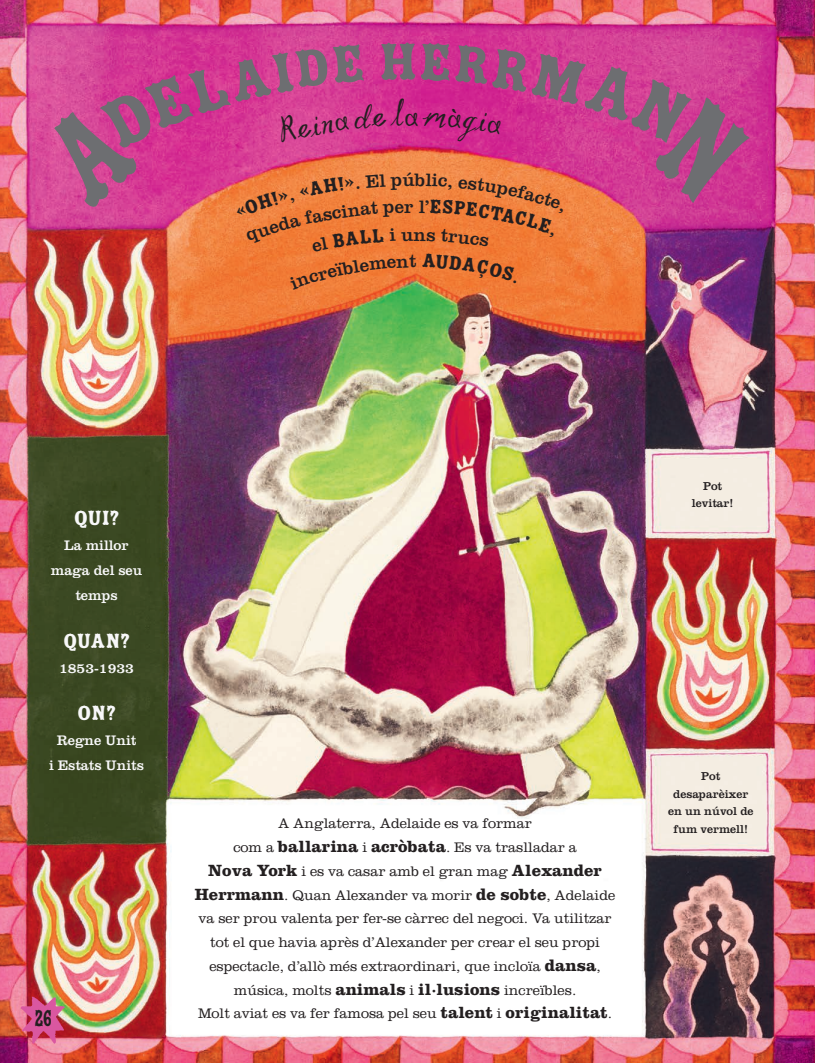
<style>
.page{position:relative;width:815px;height:1063px;background:#fff}
.page>*{position:absolute;margin:0;border:0;box-sizing:border-box;transform-origin:0 0}
.t1{font:26.25px "Magic";color:#231f20}
.t2{font:25px "Zebrawood Fill";color:#231f20;scale:.67 1}
.t3{font:22.5px "Zebrawood Fill";letter-spacing:-.01em;color:#f8f8f9}
.t4{font:18.75px "Clarendon";color:#231f20}
.t5{font:300 14.38px/23.8px "Clarendon";color:#231f20;text-align:center}
.t6{font:14.38px/25px "Clarendon";color:#f8f8f9;text-align:center}
.t7{font:11.88px/17.5px "Clarendon";color:#231f20;text-align:center}
.s1{font-weight:700;font-size:16.88px}
</style>
<div class="page">
<img style="left:0;top:0;width:815px;height:1063px">
<img style="left:0;top:985px;width:78px;height:78px">
<img style="left:814px;top:931px;width:1px;height:33px">
<img style="left:26px;top:434px;width:144px;height:413px">
<svg style="left:38px;top:42px;width:714px;height:247px;background:#d95174"></svg>
<h1 class="t1" style="left:405px;top:101px;width:15px">a</h1>
<h3 class="t4" style="left:404px;top:195px;width:11px">r</h3>
<h3 class="t4" style="left:414px;top:223px;width:14px">n</h3>
<h3 class="t4" style="left:409px;top:250px;width:9px">t</h3>
<h3 class="t3" style="left:74px;top:506px;width:47px">QUI?</h3>
<p class="t6" style="left:51px;top:533px;width:93px">La millor maga del seu temps</p>
<h3 class="t3" style="left:63px;top:629px;width:68px">QUAN?</h3>
<p class="t6" style="left:59px;top:655px;width:77px">1853-1933</p>
<h3 class="t3" style="left:77px;top:701px;width:40px">ON?</h3>
<p class="t6" style="left:49px;top:728px;width:96px">Regne Unit<br>i Estats Units</p>
<h2 class="t2" style="left:34px;top:1005px;width:28px">26</h2>
<p class="t5" style="left:195px;top:811px;width:422px">A Anglaterra, Adelaide es va formar<br>com a <span class="s1">ballarina</span> i <span class="s1">acròbata</span>. Es va traslladar a<br><span class="s1">Nova York</span> i es va casar amb el gran mag <span class="s1">Alexander Herrmann</span>. Quan Alexander va morir <span class="s1">de sobte</span>, Adelaide va ser prou valenta per fer-se càrrec del negoci. Va utilitzar tot el que havia après d’Alexander per crear el seu propi espectacle, d’allò més extraordinari, que incloïa <span class="s1">dansa</span>, música, molts <span class="s1">animals</span> i <span class="s1">il·lusions</span> increïbles.<br>Molt aviat es va fer famosa pel seu <span class="s1">talent</span> i <span class="s1">originalitat</span>.</p>
<p class="t7" style="left:692px;top:477px;width:43px">Pot levitar!</p>
<p class="t7" style="left:668px;top:767px;width:87px">Pot desaparèixer en un núvol de fum vermell!</p>
</div>
